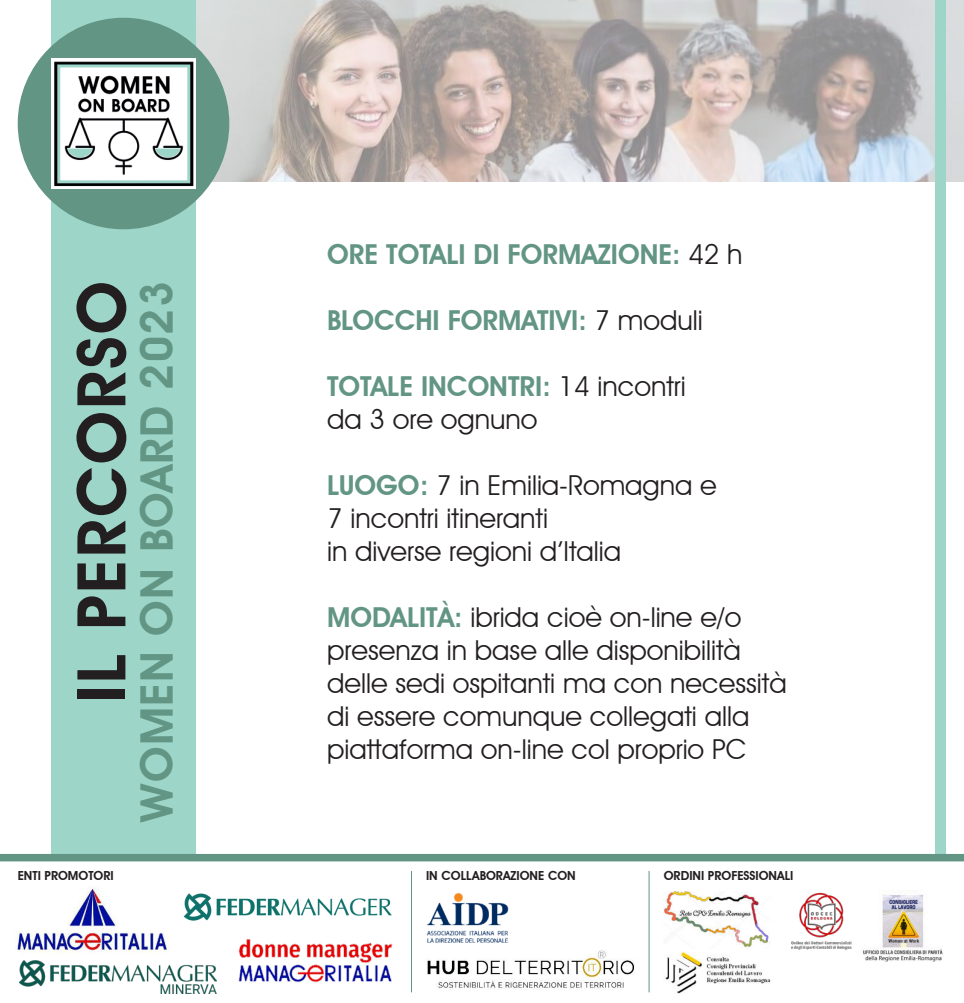
<style>
.page{position:relative;width:964px;height:1003px;background:#fff}
.page>*{position:absolute;margin:0;border:0;box-sizing:border-box;transform-origin:0 0}
.t1{font:600 67.5px "Avant Garde IT Cby BT";letter-spacing:.03em;color:#231f20}
.t2{font:600 45px "Avant Garde IT Cby BT";letter-spacing:.03em;color:#629584}
.t3{font:27.5px/33px "Avant Garde IT Cby BT";color:#231f20}
.t4{font:600 27.5px "Avant Garde IT Cby BT";color:#629584}
.t5{font:600 12.5px "Avant Garde IT Cby BT";color:#231f20}
.s1{font-weight:400;color:#231f20}
.s2{font-weight:600;color:#629584}
</style>
<div class="page">
<img style="left:196px;top:0;width:768px;height:182px">
<div style="left:51px;top:0;width:145px;height:1003px;background:#9dd6c8"></div>
<div style="left:18px;top:18px;width:211px;height:211px;background:#629584;border-radius:50%"></div>
<img style="left:51px;top:58px;width:145px;height:131px">
<div style="left:935px;top:0;width:11px;height:1003px;background:#9dd6c8"></div>
<div style="left:0;top:857px;width:964px;height:146px;background:#fff"></div>
<img style="left:427px;top:950px;width:207px;height:38px">
<img style="left:427px;top:892px;width:82px;height:51px">
<div style="left:0;top:854px;width:964px;height:7px;background:#629584"></div>
<img style="left:664px;top:891px;width:106px;height:58px">
<img style="left:665px;top:952px;width:106px;height:42px">
<img style="left:791px;top:892px;width:60px;height:58px">
<hr style="left:411px;top:871px;width:1px;height:121px;background:#629584">
<hr style="left:649px;top:871px;width:1px;height:121px;background:#629584">
<img style="left:863px;top:894px;width:80px;height:67px">
<img style="left:15px;top:886px;width:154px;height:67px">
<img style="left:183px;top:893px;width:209px;height:28px">
<img style="left:19px;top:960px;width:197px;height:33px">
<img style="left:238px;top:939px;width:155px;height:44px">
<h1 class="t1" style="left:73px;top:703px;width:423px;rotate:-90deg">IL PERCORSO</h1>
<h2 class="t2" style="left:138px;top:821px;width:542px;rotate:-90deg">WOMEN ON BOARD 2023</h2>
<p class="t4" style="left:327px;top:243px;width:417px">ORE TOTALI DI FORMAZIONE: <span class="s1">42 h</span></p>
<p class="t4" style="left:327px;top:309px;width:377px">BLOCCHI FORMATIVI: <span class="s1">7 moduli</span></p>
<p class="t3" style="left:327px;top:372px;width:360px"><span class="s2">TOTALE INCONTRI:</span> 14 incontri da 3 ore ognuno</p>
<p class="t3" style="left:327px;top:471px;width:391px"><span class="s2">LUOGO:</span> 7 in Emilia-Romagna e<br>7 incontri itineranti<br>in diverse regioni d’Italia</p>
<p class="t3" style="left:327px;top:603px;width:461px"><span class="s2">MODALITÀ:</span> ibrida cioè on-line e/o presenza in base alle disponibilità delle sedi ospitanti ma con necessità di essere comunque collegati alla piattaforma on-line col proprio PC</p>
<p class="t5" style="left:18px;top:871px;width:98px">ENTI PROMOTORI</p>
<p class="t5" style="left:426px;top:871px;width:151px">IN COLLABORAZIONE CON</p>
<p class="t5" style="left:664px;top:871px;width:131px">ORDINI PROFESSIONALI</p>
</div>
